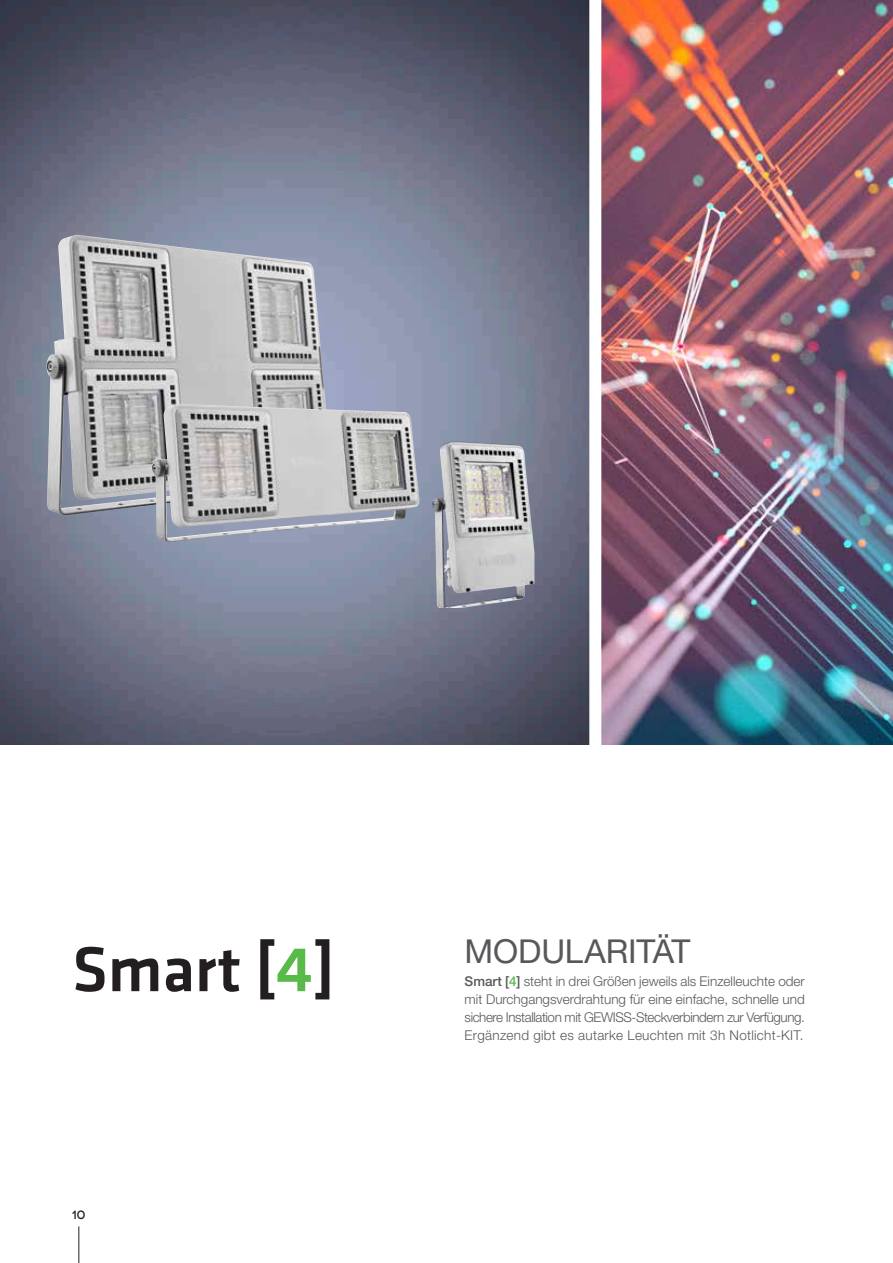
<style>
.page{position:relative;width:893px;height:1263px;background:#fff}
.page>*{position:absolute;margin:0;border:0;box-sizing:border-box;transform-origin:0 0}
.t1{font:500 65.7px "Klavika";color:#231f20}
.t2{font:33px "Helvetica Neue LT Std";letter-spacing:-.005em;color:#57585a}
.t3{font:300 13.5px/18px "Helvetica Neue LT Std";letter-spacing:.02em;color:#57585a;text-align:justify}
.t4{font:500 12px "Novecentowide";color:#231f20}
.s1{color:#58ba49}
.s2{font-weight:500}
.s3{font-weight:500;color:#58ba49}
</style>
<div class="page">
<img style="left:0;top:0;width:893px;height:744px">
<div style="left:589px;top:0;width:12px;height:763px;background:#fff"></div>
<img style="left:47px;top:235px;width:284px;height:280px">
<img style="left:152px;top:404px;width:267px;height:138px">
<img style="left:432px;top:441px;width:102px;height:167px">
<hr style="left:79px;top:1226px;width:1px;height:37px;background:#231f20">
<h1 class="t1" style="left:72px;top:933px;width:264px">Smart [<span class="s1">4</span>]</h1>
<h2 class="t2" style="left:465px;top:932px;width:227px">MODULARITÄT</h2>
<p class="t3" style="left:465px;top:971px;width:342px"><span class="s2">Smart [</span><span class="s3">4</span><span class="s2">]</span> steht in drei Größen jeweils als Einzelleuchte oder mit Durchgangsverdrahtung für eine einfache, schnelle und sichere Installation mit GEWISS-Steckverbindern zur Verfügung.<br>Ergänzend gibt es autarke Leuchten mit 3h Notlicht-KIT.</p>
<p class="t4" style="left:72px;top:1207px;width:15px">10</p>
</div>
